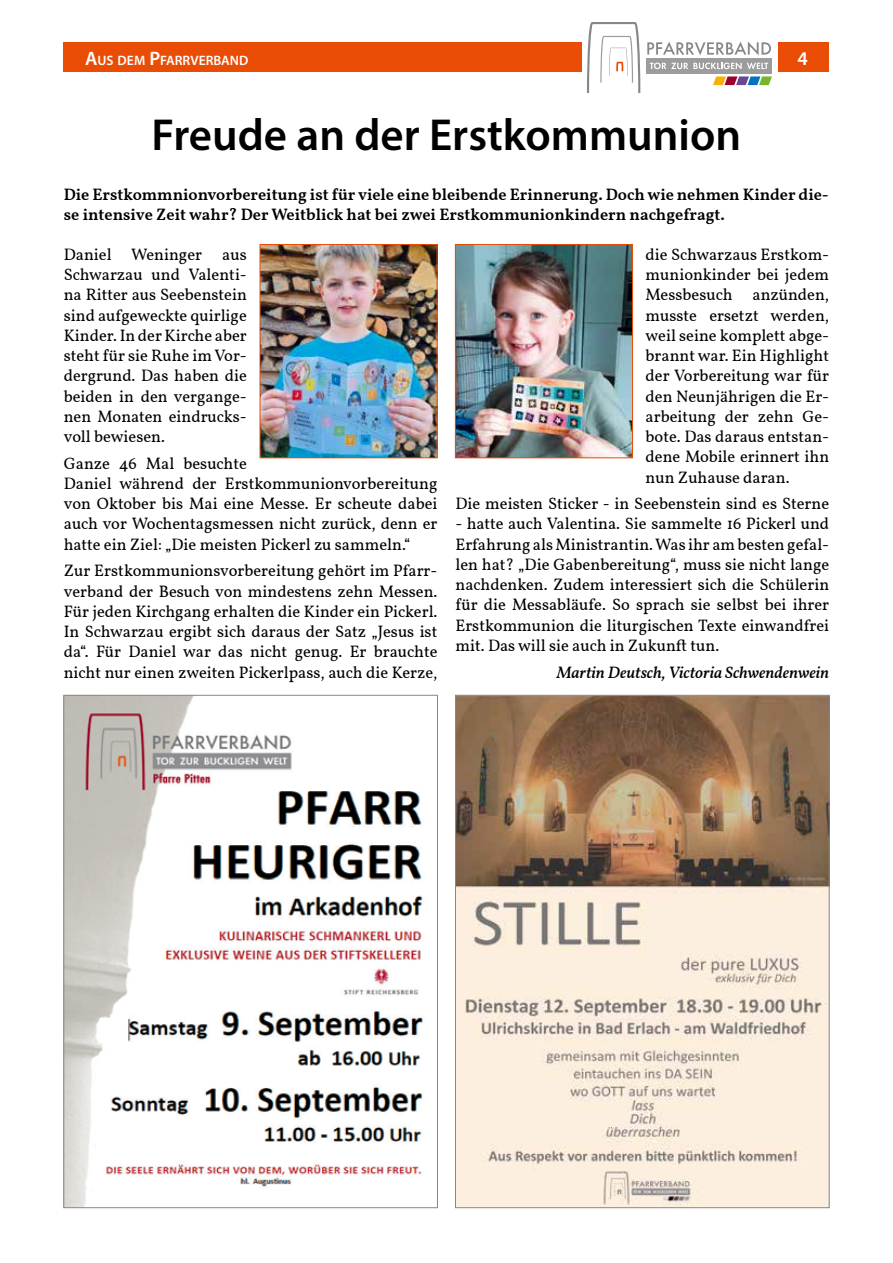
<style>
.page{position:relative;width:893px;height:1263px;background:#fff}
.page>*{position:absolute;margin:0;border:0;box-sizing:border-box;transform-origin:0 0}
.t1{font:600 45px "Myriad Pro";color:#000}
.t2{font:600 19.5px "Myriad Pro";color:#fff}
.t3{font:16.5px/20.2px "Vollkorn";color:#000;text-align:justify}
.t4{font:600 16.5px/20.2px "Vollkorn";color:#000}
.t5{font:italic 500 16.5px "Vollkorn";color:#000}
.t6{font:600 13.65px "Myriad Pro";color:#fff}
.s1{font-size:19.5px}
</style>
<div class="page">
<div style="left:64px;top:43px;width:765px;height:29px;background:#e94c05"></div>
<div style="left:583px;top:22px;width:195px;height:71px;background:#fff"></div>
<div style="left:646px;top:58px;width:126px;height:15px;background:#9c9c9d"></div>
<svg style="left:650px;top:63px;width:118px;height:6px"></svg>
<svg style="left:647px;top:42px;width:124px;height:13px"></svg>
<svg style="left:587px;top:22px;width:53px;height:71px"></svg>
<svg style="left:713px;top:76px;width:59px;height:9px"></svg>
<img style="left:262px;top:246px;width:173px;height:210px">
<div style="left:260px;top:244px;width:177px;height:214px;border:1px solid #e94c05"></div>
<img style="left:457px;top:697px;width:371px;height:509px">
<img style="left:65px;top:697px;width:358px;height:509px">
<img style="left:457px;top:246px;width:174px;height:210px">
<div style="left:455px;top:244px;width:178px;height:214px;border:1px solid #e94c05"></div>
<p class="t6" style="left:85px;top:51px;width:165px"><span class="s1">A</span>US DEM <span class="s1">P</span>FARRVERBAND</p>
<p class="t2" style="left:797px;top:46px;width:12px">4</p>
<h1 class="t1" style="left:151px;top:106px;width:591px">Freude an der Erstkommunion</h1>
<p class="t4" style="left:64px;top:183px;width:767px">Die Erstkommnionvorbereitung ist für viele eine bleibende Erinnerung. Doch wie nehmen Kinder die&shy;se intensive Zeit wahr? Der Weitblick hat bei zwei Erstkommunionkindern nachgefragt.</p>
<p class="t3" style="left:64px;top:243px;width:185px">Daniel Weninger aus Schwarzau und Valenti&shy;na Ritter aus Seebenstein sind aufgeweckte quirlige Kinder. In der Kirche aber steht für sie Ruhe im Vor&shy;dergrund. Das haben die beiden in den vergange&shy;nen Monaten eindrucks&shy;voll bewiesen.</p>
<p class="t3" style="left:64px;top:452px;width:375px;text-align:left">Ganze 46 Mal besuchte<br>Daniel während der Erstkommunionvorbereitung von Oktober bis Mai eine Messe. Er scheute dabei auch vor Wochentagsmessen nicht zurück, denn er hatte ein Ziel: „Die meisten Pickerl zu sammeln.“</p>
<p class="t3" style="left:64px;top:560px;width:375px">Zur Erstkommunionsvorbereitung gehört im Pfarr&shy;verband der Besuch von mindestens zehn Messen.<br>Für jeden Kirchgang erhalten die Kinder ein Pickerl.<br>In Schwarzau ergibt sich daraus der Satz „Jesus ist da“. Für Daniel war das nicht genug. Er brauchte nicht nur einen zweiten Pickerlpass, auch die Kerze,</p>
<p class="t3" style="left:646px;top:243px;width:185px">die Schwarzaus Erstkom&shy;munionkinder bei jedem Messbesuch anzünden, musste ersetzt werden, weil seine komplett abge&shy;brannt war. Ein Highlight der Vorbereitung war für den Neunjährigen die Er&shy;arbeitung der zehn Ge&shy;bote. Das daraus entstan&shy;dene Mobile erinnert ihn nun Zuhause daran.</p>
<p class="t3" style="left:455px;top:492px;width:375px">Die meisten Sticker - in Seebenstein sind es Sterne</p>
<p class="t3" style="left:455px;top:513px;width:375px">- hatte auch Valentina. Sie sammelte 16 Pickerl und Erfahrung als Ministrantin. Was ihr am besten gefal&shy;len hat? „Die Gabenbereitung“, muss sie nicht lange nachdenken. Zudem interessiert sich die Schülerin für die Messabläufe. So sprach sie selbst bei ihrer Erstkommunion die liturgischen Texte einwandfrei mit. Das will sie auch in Zukunft tun.</p>
<p class="t5" style="left:557px;top:660px;width:274px">Martin Deutsch, Victoria Schwendenwein</p>
</div>
